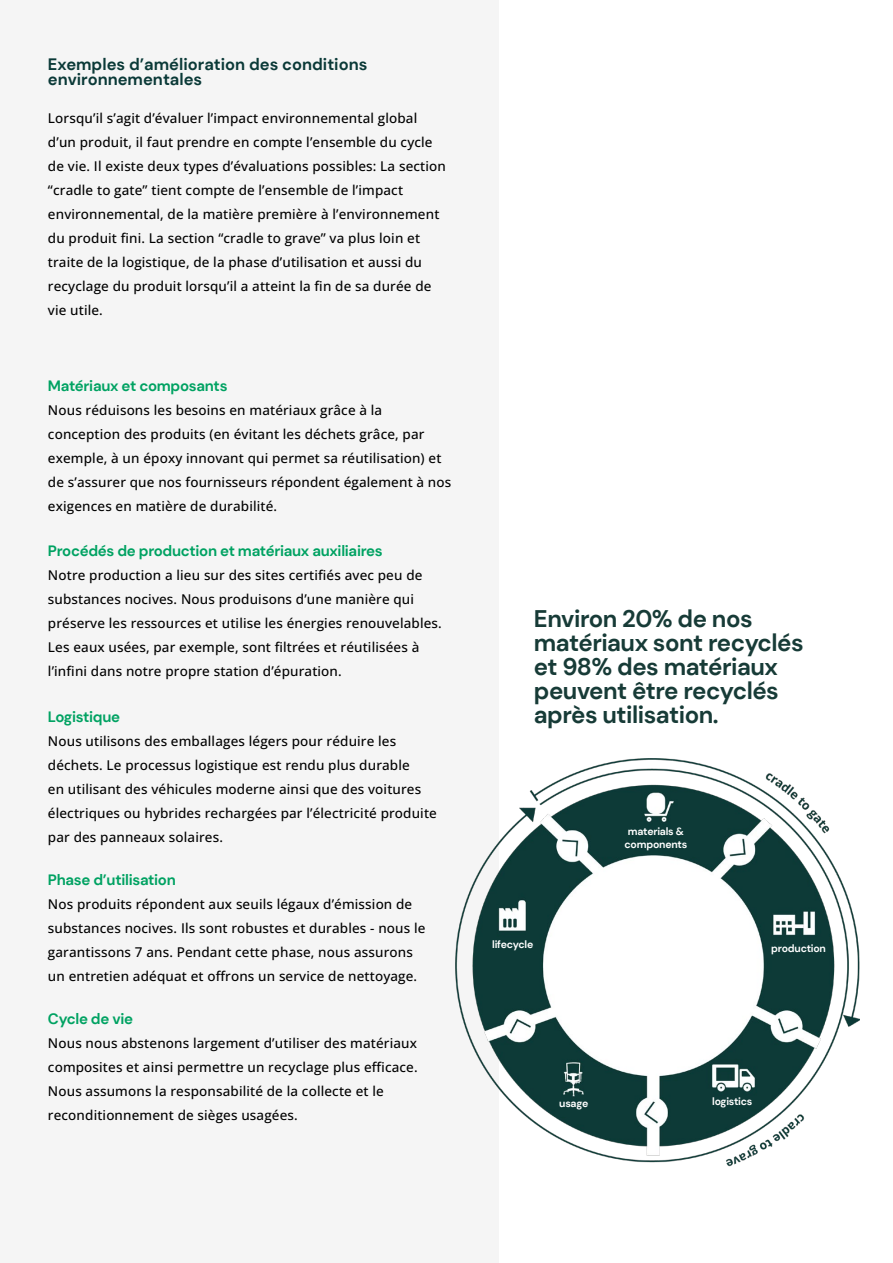
<style>
.page{position:relative;width:893px;height:1263px;background:#fff}
.page>*{position:absolute;margin:0;border:0;box-sizing:border-box;transform-origin:0 0}
.t1{font:700 24px/24px "DM Sans";letter-spacing:-.02em;color:#173b37}
.t2{font:700 16.5px/15px "DM Sans";color:#0a3937}
.t3{font:700 15px "DM Sans";letter-spacing:-.02em;color:#00a262}
.t4{font:500 13.5px/24px "Open Sans";letter-spacing:.01em;color:#000}
.t5{font:700 10.5px/12.6px "DM Sans";letter-spacing:-.02em;color:#fff;text-align:center}
</style>
<div class="page">
<div style="left:0;top:0;width:498px;height:1263px;background:#f5f5f5"></div>
<img style="left:455px;top:758px;width:404px;height:409px">
<p class="t2" style="left:48px;top:57px;width:321px">Exemples d’amélioration des conditions environnementales</p>
<p class="t4" style="left:48px;top:106px;width:399px">Lorsqu’il s’agit d’évaluer l’impact environnemental global d’un produit, il faut prendre en compte l’ensemble du cycle de vie. Il existe deux types d’évaluations possibles: La section “cradle to gate” tient compte de l’ensemble de l’impact environnemental, de la matière première à l’environnement du produit fini. La section “cradle to grave” va plus loin et traite de la logistique, de la phase d’utilisation et aussi du recyclage du produit lorsqu’il a atteint la fin de sa durée de vie utile.</p>
<p class="t3" style="left:48px;top:376px;width:181px">Matériaux et composants</p>
<p class="t4" style="left:48px;top:397px;width:405px">Nous réduisons les besoins en matériaux grâce à la conception des produits (en évitant les déchets grâce, par exemple, à un époxy innovant qui permet sa réutilisation) et de s’assurer que nos fournisseurs répondent également à nos exigences en matière de durabilité.</p>
<p class="t3" style="left:48px;top:542px;width:336px">Procédés de production et matériaux auxiliaires</p>
<p class="t4" style="left:48px;top:563px;width:395px">Notre production a lieu sur des sites certifiés avec peu de substances nocives. Nous produisons d’une manière qui préserve les ressources et utilise les énergies renouvelables.<br>Les eaux usées, par exemple, sont filtrées et réutilisées à l’infini dans notre propre station d’épuration.</p>
<p class="t3" style="left:48px;top:707px;width:74px">Logistique</p>
<p class="t4" style="left:48px;top:729px;width:390px">Nous utilisons des emballages légers pour réduire les déchets. Le processus logistique est rendu plus durable<br>en utilisant des véhicules moderne ainsi que des voitures électriques ou hybrides rechargées par l’électricité produite par des panneaux solaires.</p>
<p class="t3" style="left:48px;top:870px;width:129px">Phase d’utilisation</p>
<p class="t4" style="left:48px;top:892px;width:379px">Nos produits répondent aux seuils légaux d’émission de substances nocives. Ils sont robustes et durables - nous le garantissons 7 ans. Pendant cette phase, nous assurons un entretien adéquat et offrons un service de nettoyage.</p>
<p class="t3" style="left:48px;top:1010px;width:87px">Cycle de vie</p>
<p class="t4" style="left:48px;top:1031px;width:371px">Nous nous abstenons largement d’utiliser des matériaux composites et ainsi permettre un recyclage plus efficace.<br>Nous assumons la responsabilité de la collecte et le reconditionnement de sièges usagées.</p>
<h1 class="t1" style="left:534px;top:607px;width:271px">Environ 20% de nos matériaux sont recyclés et 98% des matériaux peuvent être recyclés après utilisation.</h1>
<p class="t5" style="left:492px;top:938px;width:43px">lifecycle</p>
<p class="t5" style="left:624px;top:825px;width:64px">materials &amp; components</p>
<p class="t5" style="left:771px;top:941px;width:56px">production</p>
<p class="t5" style="left:559px;top:1096px;width:31px">usage</p>
<p class="t5" style="left:712px;top:1094px;width:42px">logistics</p>
</div>
